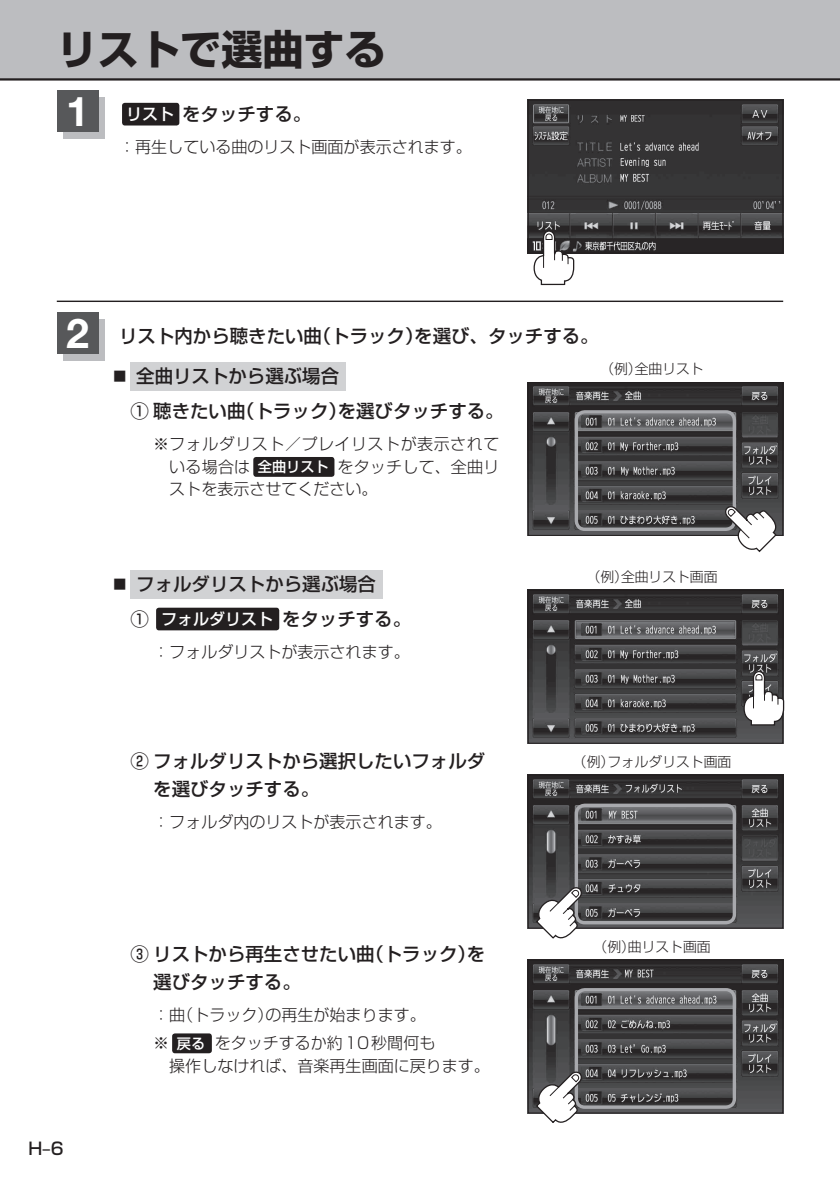
<style>
.page{position:relative;width:840px;height:1191px;background:#fff}
.page>*{position:absolute;margin:0;border:0;box-sizing:border-box;transform-origin:0 0}
.t1{font:41.2px "Shin Go Pro Bold 90 msp RKSJ H";color:#231f20}
.t2{font:700 41.2px "Helvetica Neue";color:#fff}
.t3{font:18.4px/34.8px "Shin Go Pro Medium 90 msp RKSJ H";color:#231f20}
.t4{font:17px "Shin Go Pro Medium 90 msp RKSJ H";color:#231f20}
.t5{font:16px/22.6px "Shin Go Pro Light 90 msp RKSJ H";color:#231f20;text-align:justify}
.t6{font:13.8px "Shin Go Pro Light 90 msp RKSJ H";color:#231f20}
.s1{font-size:16px;color:#fff}
.s2{font-size:12.8px}
.s3{font-family:"Shin Go Pro Medium 90 msp RKSJ H";font-size:14.2px;color:#fff}
</style>
<div class="page">
<div style="left:0;top:0;width:839px;height:79px;background:#bcbdc0"></div>
<hr style="left:0;top:78px;width:839px;height:3px;background:#231f20">
<div style="left:64px;top:98px;width:41px;height:41px;background:#bcbdc0"></div>
<div style="left:57px;top:91px;width:41px;height:41px;background:#57585a"></div>
<div style="left:122px;top:103px;width:57px;height:22px;background:#231f20;border-radius:3px"></div>
<img style="left:529px;top:102px;width:251px;height:149px">
<div style="left:527px;top:100px;width:255px;height:153px;border:1px solid #231f20"></div>
<svg style="left:532px;top:230px;width:42px;height:56px"></svg>
<hr style="left:57px;top:301px;width:725px;height:1px;background:#231f20">
<div style="left:64px;top:319px;width:41px;height:42px;background:#bcbdc0"></div>
<div style="left:57px;top:313px;width:41px;height:41px;background:#57585a"></div>
<div style="left:130px;top:362px;width:216px;height:29px;background:#d1d2d4"></div>
<div style="left:253px;top:457px;width:81px;height:20px;background:#231f20;border-radius:3px"></div>
<div style="left:130px;top:570px;width:253px;height:28px;background:#d1d2d4"></div>
<div style="left:156px;top:608px;width:123px;height:22px;background:#231f20;border-radius:3px"></div>
<div style="left:172px;top:1033px;width:40px;height:20px;background:#231f20;border-radius:3px"></div>
<img style="left:529px;top:384px;width:251px;height:150px">
<div style="left:527px;top:382px;width:255px;height:154px;border:1px solid #231f20"></div>
<img style="left:529px;top:592px;width:251px;height:149px">
<div style="left:527px;top:590px;width:255px;height:153px;border:1px solid #231f20"></div>
<img style="left:529px;top:777px;width:251px;height:149px">
<div style="left:527px;top:775px;width:255px;height:153px;border:1px solid #231f20"></div>
<img style="left:529px;top:961px;width:251px;height:150px">
<div style="left:527px;top:959px;width:255px;height:154px;border:1px solid #231f20"></div>
<div style="left:574px;top:410px;width:161px;height:121px;border:3px solid #a8a9ad;border-radius:9px"></div>
<svg style="left:723px;top:504px;width:54px;height:49px"></svg>
<svg style="left:742px;top:670px;width:42px;height:56px"></svg>
<div style="left:574px;top:803px;width:161px;height:121px;border:3px solid #a8a9ad;border-radius:9px"></div>
<svg style="left:534px;top:885px;width:49px;height:54px"></svg>
<div style="left:574px;top:988px;width:161px;height:121px;border:3px solid #a8a9ad;border-radius:9px"></div>
<svg style="left:534px;top:1070px;width:49px;height:53px"></svg>
<h1 class="t1" style="left:57px;top:34px;width:330px">リストで選曲する</h1>
<h1 class="t2" style="left:66px;top:97px;width:24px">1</h1>
<p class="t3" style="left:126px;top:99px;width:187px"><span class="s1">リスト</span>をタッチする。</p>
<p class="t5" style="left:119px;top:138px;width:354px">：再生している曲のリスト画面が表示されます。</p>
<h1 class="t2" style="left:66px;top:318px;width:24px">2</h1>
<p class="t3" style="left:119px;top:321px;width:481px">リスト内から聴きたい曲（トラック）を選び、タッチする。</p>
<p class="t3" style="left:130px;top:362px;width:374px;text-indent:-17px"><span class="s2">■</span> 全曲リストから選ぶ場合<br>① 聴きたい曲（トラック）を選びタッチする。</p>
<p class="t5" style="left:169px;top:435px;width:331px;text-indent:-16px">※ フォルダリスト／プレイリストが表示されている場合は<span class="s3">全曲リスト</span> をタッチして、全曲リストを表示させてください。</p>
<p class="t6" style="left:600px;top:364px;width:105px">（例）全曲リスト</p>
<p class="t3" style="left:130px;top:569px;width:282px;text-indent:-17px"><span class="s2">■</span> フォルダリストから選ぶ場合<br>① <span class="s1">フォルダリスト</span>をタッチする。</p>
<p class="t5" style="left:153px;top:643px;width:258px">：フォルダリストが表示されます。</p>
<p class="t6" style="left:586px;top:572px;width:132px">（例）全曲リスト画面</p>
<p class="t4" style="left:28px;top:1142px;width:37px">H‒6</p>
<p class="t3" style="left:153px;top:749px;width:333px;line-height:28.4px;text-indent:-23px">② フォルダリストから選択したいフォルダを選びタッチする。</p>
<p class="t5" style="left:153px;top:813px;width:290px">：フォルダ内のリストが表示されます。</p>
<p class="t3" style="left:153px;top:942px;width:333px;line-height:28.4px;text-indent:-23px">③ リストから再生させたい曲（トラック）を選びタッチする。</p>
<p class="t5" style="left:153px;top:1003px;width:283px;line-height:28.4px">：曲（トラック）の再生が始まります。※ <span class="s3">戻る</span> をタッチするか約10秒間何も</p>
<p class="t5" style="left:169px;top:1056px;width:322px">操作しなければ、音楽再生画面に戻ります。</p>
<p class="t6" style="left:572px;top:756px;width:160px">（例）フォルダリスト画面</p>
<p class="t6" style="left:593px;top:941px;width:118px">（例）曲リスト画面</p>
</div>
